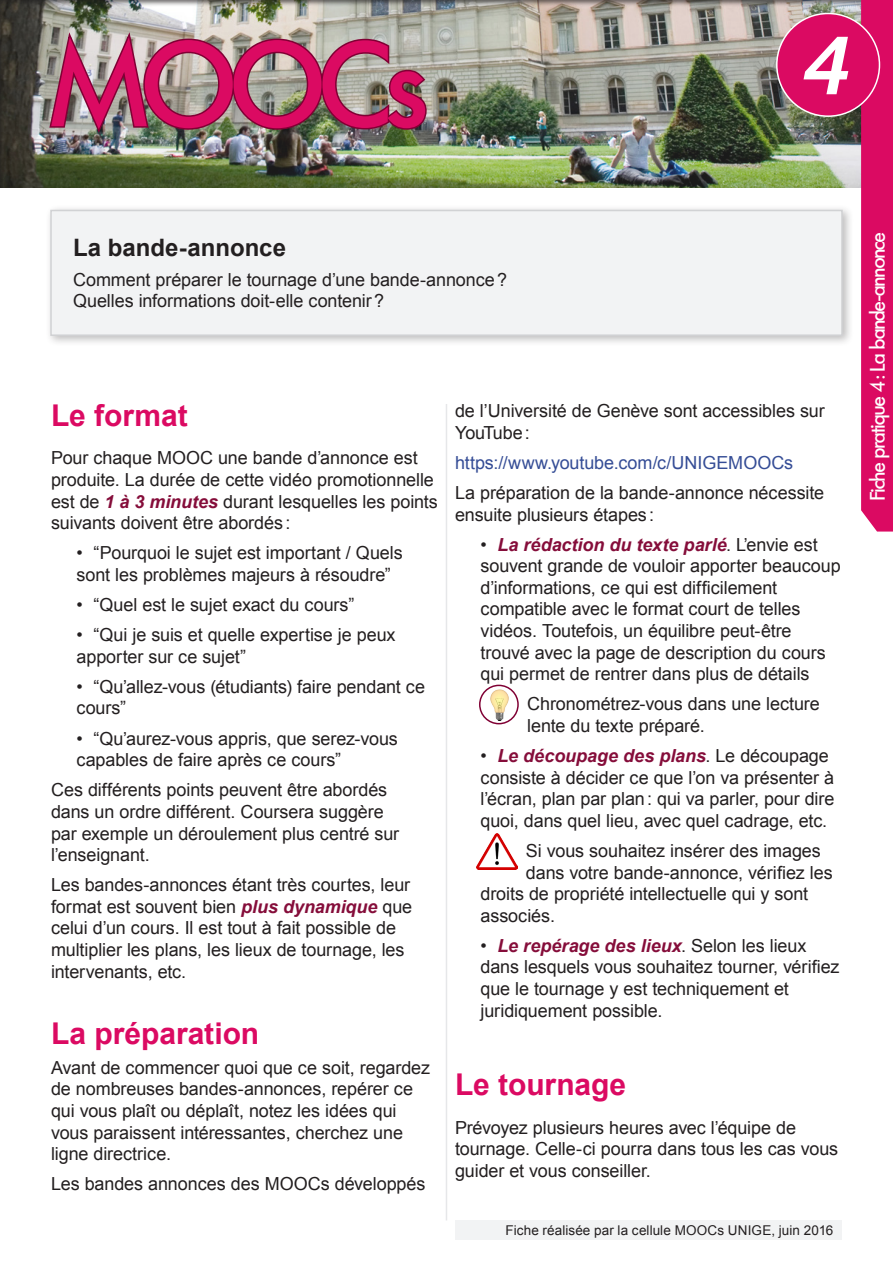
<style>
.page{position:relative;width:893px;height:1263px;background:#fff}
.page>*{position:absolute;margin:0;border:0;box-sizing:border-box;transform-origin:0 0}
.t1{font:500 127.5px "Futura";letter-spacing:-.01em;color:#db0a62}
.t2{font:italic 600 79.5px "Lucida Sans";color:#fff}
.head{font:700 30px "Arial";letter-spacing:-.005em;color:#db0a62}
.Subhead{font:700 24px "Arial";color:#231f20}
.t3{font:500 22.5px "Futura";color:#fff}
.bullets_copy{font:18px/21.6px "Arial";letter-spacing:-.005em;color:#231f20}
.list{font:18px "Arial";letter-spacing:-.005em;color:#231f20}
.t4{font:18px "Arial";letter-spacing:-.005em;color:#354d96}
.signature{font:13.5px "Arial";letter-spacing:.005em;color:#231f20}
.s1{font-weight:700;font-style:italic;color:#850d3a}
</style>
<div class="page">
<div style="left:0;top:0;width:862px;height:187px;background:#231f20;opacity:.75"></div>
<div style="left:861px;top:0;width:32px;height:531px;background:#db0a62"></div>
<img style="left:48px;top:27px;width:380px;height:110px">
<hr style="left:446px;top:404px;width:1px;height:816px;background:#e6e7e9">
<div style="left:777px;top:14px;width:102px;height:102px;background:#db0a62;border-radius:50%"></div>
<div style="left:776px;top:13px;width:104px;height:104px;border:2px solid #fff;border-radius:50%"></div>
<div style="left:45px;top:204px;width:809px;height:143px;background:#231f20;opacity:.3"></div>
<div style="left:51px;top:210px;width:791px;height:125px;background:#f2f3f4"></div>
<div style="left:50px;top:210px;width:793px;height:126px;border:2px solid #d1d2d4"></div>
<div style="left:455px;top:1220px;width:387px;height:19px;background:#f2f3f4"></div>
<img style="left:490px;top:689px;width:19px;height:31px">
<div style="left:479px;top:685px;width:40px;height:39px;border:2px solid #800034;border-radius:50%"></div>
<img style="left:476px;top:833px;width:41px;height:37px">
<h1 class="t1" style="left:51px;top:20px;width:376px">MOOCs</h1>
<h2 class="t2" style="left:797px;top:20px;width:54px">4</h2>
<p class="Subhead" style="left:73px;top:231px;width:215px">La bande-annonce</p>
<p class="list" style="left:73px;top:268px;width:436px">Comment préparer le tournage d’une bande-annonce?</p>
<p class="bullets_copy" style="left:73px;top:290px;width:312px">Quelles informations doit-elle contenir?</p>
<p class="head" style="left:51px;top:395px;width:138px">Le format</p>
<p class="bullets_copy" style="left:51px;top:447px;width:388px">Pour chaque MOOC une bande d’annonce est produite. La durée de cette vidéo promotionnelle est de <span class="s1">1 à 3 minutes</span> durant lesquelles les points suivants doivent être abordés:</p>
<p class="bullets_copy" style="left:77px;top:542px;width:328px">• “Pourquoi le sujet est important / Quels sont les problèmes majeurs à résoudre”</p>
<p class="bullets_copy" style="left:77px;top:594px;width:279px">• “Quel est le sujet exact du cours”</p>
<p class="bullets_copy" style="left:77px;top:624px;width:321px">• “Qui je suis et quelle expertise je peux apporter sur ce sujet”</p>
<p class="bullets_copy" style="left:77px;top:676px;width:350px">• “Qu’allez-vous (étudiants) faire pendant ce cours”</p>
<p class="bullets_copy" style="left:77px;top:728px;width:323px">• “Qu’aurez-vous appris, que serez-vous capables de faire après ce cours”</p>
<p class="bullets_copy" style="left:51px;top:779px;width:350px">Ces différents points peuvent être abordés dans un ordre différent. Coursera suggère par exemple un déroulement plus centré sur l’enseignant.</p>
<p class="bullets_copy" style="left:51px;top:874px;width:363px">Les bandes-annonces étant très courtes, leur format est souvent bien <span class="s1">plus dynamique</span> que celui d’un cours. Il est tout à fait possible de multiplier les plans, les lieux de tournage, les intervenants, etc.</p>
<p class="head" style="left:51px;top:1013px;width:210px">La préparation</p>
<p class="bullets_copy" style="left:51px;top:1057px;width:381px">Avant de commencer quoi que ce soit, regardez de nombreuses bandes-annonces, repérer ce qui vous plaît ou déplaît, notez les idées qui vous paraissent intéressantes, cherchez une ligne directrice.</p>
<p class="bullets_copy" style="left:51px;top:1173px;width:376px">Les bandes annonces des MOOCs développés</p>
<p class="bullets_copy" style="left:455px;top:400px;width:371px">de l’Université de Genève sont accessibles sur<br>YouTube:</p>
<p class="t4" style="left:455px;top:451px;width:340px">https://www.youtube.com/c/UNIGEMOOCs</p>
<p class="bullets_copy" style="left:455px;top:482px;width:371px">La préparation de la bande-annonce nécessite ensuite plusieurs étapes :</p>
<p class="bullets_copy" style="left:480px;top:534px;width:362px">• <span class="s1">La rédaction du texte parlé</span>. L’envie est souvent grande de vouloir apporter beaucoup d’informations, ce qui est difficilement compatible avec le format court de telles vidéos. Toutefois, un équilibre peut-être trouvé avec la page de description du cours qui permet de rentrer dans plus de détails</p>
<p class="bullets_copy" style="left:527px;top:693px;width:294px">Chronométrez-vous dans une lecture lente du texte préparé.</p>
<p class="bullets_copy" style="left:480px;top:745px;width:355px">• <span class="s1">Le découpage des plans</span>. Le découpage consiste à décider ce que l’on va présenter à l’écran, plan par plan: qui va parler, pour dire quoi, dans quel lieu, avec quel cadrage, etc.</p>
<p class="bullets_copy" style="left:526px;top:840px;width:296px">Si vous souhaitez insérer des images</p>
<p class="bullets_copy" style="left:526px;top:862px;width:308px">dans votre bande-annonce, vérifiez les</p>
<p class="bullets_copy" style="left:480px;top:883px;width:329px">droits de propriété intellectuelle qui y sont</p>
<p class="bullets_copy" style="left:480px;top:905px;width:76px">associés.</p>
<p class="bullets_copy" style="left:480px;top:935px;width:361px">• <span class="s1">Le repérage des lieux</span>. Selon les lieux dans lesquels vous souhaitez tourner, vérifiez que le tournage y est techniquement et juridiquement possible.</p>
<p class="head" style="left:455px;top:1065px;width:173px">Le tournage</p>
<p class="bullets_copy" style="left:455px;top:1117px;width:385px">Prévoyez plusieurs heures avec l’équipe de tournage. Celle-ci pourra dans tous les cas vous guider et vous conseiller.</p>
<p class="signature" style="left:505px;top:1221px;width:329px">Fiche réalisée par la cellule MOOCs UNIGE, juin 2016</p>
<p class="t3" style="left:866px;top:500px;width:269px;rotate:-90deg">Fiche pratique 4: La bande-annonce</p>
</div>
